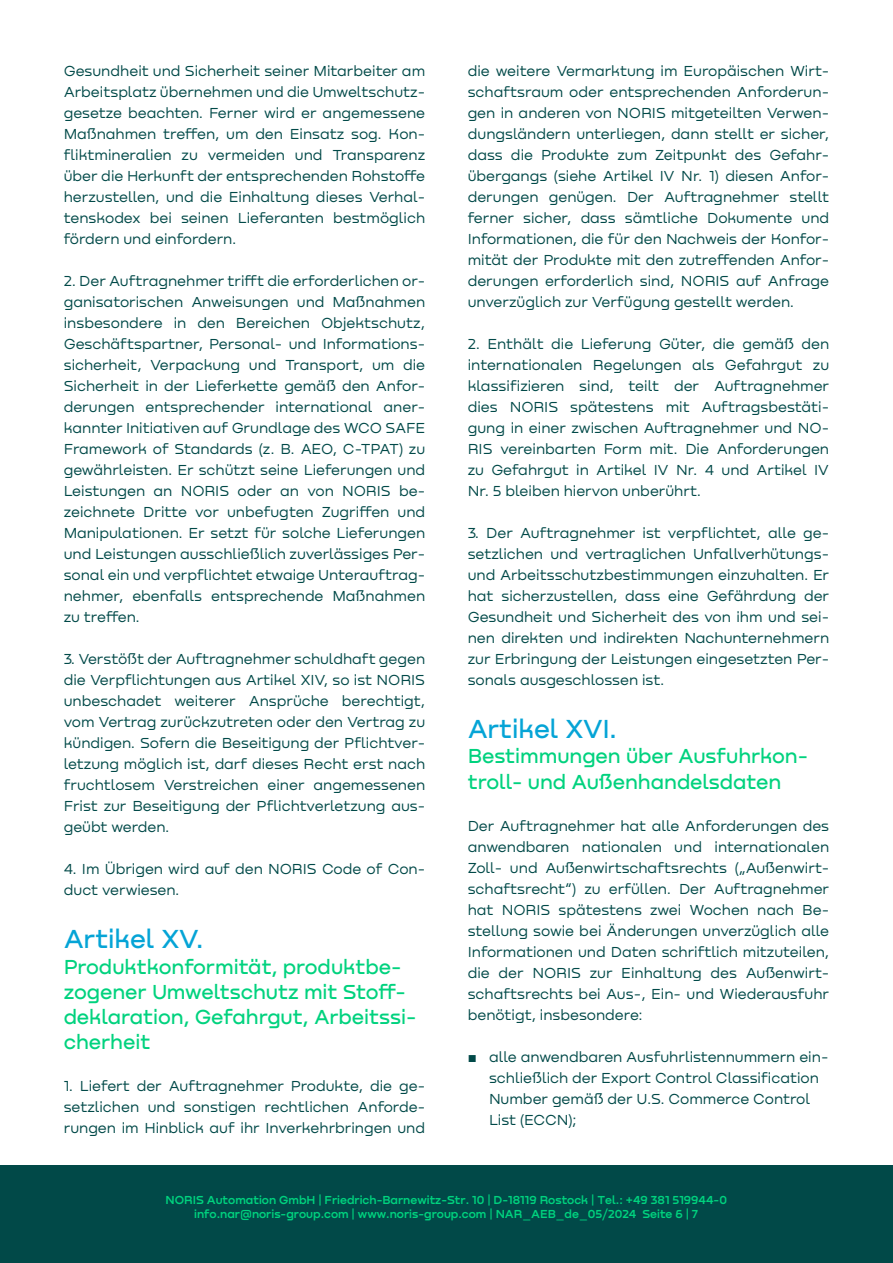
<style>
.page{position:relative;width:893px;height:1263px;background:#fff}
.page>*{position:absolute;margin:0;border:0;box-sizing:border-box;transform-origin:0 0}
.t1{font:500 27px "Nekst";letter-spacing:-.005em;color:#05a4d6}
.t2{font:500 21px/25.2px "Nekst";letter-spacing:-.005em;color:#00d27e}
.t3{font:15px/21px "Nekst";letter-spacing:-.005em;color:#014948;text-align:justify}
.t4{font:600 12px/14.4px "Nekst";color:#00d27e;text-align:center}
.s1{font-family:"Arial"}
</style>
<div class="page">
<div style="left:0;top:1165px;width:893px;height:98px;background:#014948"></div>
<p class="t3" style="left:64px;top:60px;width:363px">Gesundheit und Sicherheit seiner Mitarbeiter am Arbeitsplatz übernehmen und die Umweltschutz&shy;gesetze beachten. Ferner wird er angemessene Maßnahmen treffen, um den Einsatz sog. Kon&shy;fliktmineralien zu vermeiden und Transparenz über die Herkunft der entsprechenden Rohstoffe herzustellen, und die Einhaltung dieses Verhal&shy;tenskodex bei seinen Lieferanten bestmöglich fördern und einfordern.</p>
<p class="t3" style="left:64px;top:270px;width:363px">2. Der Auftragnehmer trifft die erforderlichen or&shy;ganisatorischen Anweisungen und Maßnahmen insbesondere in den Bereichen Objektschutz, Geschäftspartner, Personal- und Informations&shy;sicherheit, Verpackung und Transport, um die Sicherheit in der Lieferkette gemäß den Anfor&shy;derungen entsprechender international aner&shy;kannter Initiativen auf Grundlage des WCO SAFE Framework of Standards (z. B. AEO, C-TPAT) zu gewährleisten. Er schützt seine Lieferungen und Leistungen an NORIS oder an von NORIS be&shy;zeichnete Dritte vor unbefugten Zugriffen und Manipulationen. Er setzt für solche Lieferungen und Leistungen ausschließlich zuverlässiges Per&shy;sonal ein und verpflichtet etwaige Unterauftrag&shy;nehmer, ebenfalls entsprechende Maßnahmen zu treffen.</p>
<p class="t3" style="left:64px;top:648px;width:363px">3. Verstößt der Auftragnehmer schuldhaft gegen die Verpflichtungen aus Artikel XIV, so ist NORIS unbeschadet weiterer Ansprüche berechtigt, vom Vertrag zurückzutreten oder den Vertrag zu kündigen. Sofern die Beseitigung der Pflichtver&shy;letzung möglich ist, darf dieses Recht erst nach fruchtlosem Verstreichen einer angemessenen Frist zur Beseitigung der Pflichtverletzung aus&shy;geübt werden.</p>
<p class="t3" style="left:64px;top:858px;width:363px">4. Im Übrigen wird auf den NORIS Code of Con&shy;duct verwiesen.</p>
<h1 class="t1" style="left:64px;top:923px;width:141px">Artikel XV.</h1>
<h2 class="t2" style="left:64px;top:953px;width:354px">Produktkonformität, produktbe&shy;zogener Umweltschutz mit Stoff&shy;deklaration, Gefahrgut, Arbeitssi&shy;cherheit</h2>
<p class="t3" style="left:64px;top:1075px;width:363px">1. Liefert der Auftragnehmer Produkte, die ge&shy;setzlichen und sonstigen rechtlichen Anforde&shy;rungen im Hinblick auf ihr Inverkehrbringen und</p>
<p class="t3" style="left:468px;top:60px;width:363px">die weitere Vermarktung im Europäischen Wirt&shy;schaftsraum oder entsprechenden Anforderun&shy;gen in anderen von NORIS mitgeteilten Verwen&shy;dungsländern unterliegen, dann stellt er sicher, dass die Produkte zum Zeitpunkt des Gefahr&shy;übergangs (siehe Artikel IV Nr. 1) diesen Anfor&shy;derungen genügen. Der Auftragnehmer stellt ferner sicher, dass sämtliche Dokumente und Informationen, die für den Nachweis der Konfor&shy;mität der Produkte mit den zutreffenden Anfor&shy;derungen erforderlich sind, NORIS auf Anfrage unverzüglich zur Verfügung gestellt werden.</p>
<p class="t3" style="left:468px;top:333px;width:363px">2. Enthält die Lieferung Güter, die gemäß den internationalen Regelungen als Gefahrgut zu klassifizieren sind, teilt der Auftragnehmer dies NORIS spätestens mit Auftragsbestäti&shy;gung in einer zwischen Auftragnehmer und NO-RIS vereinbarten Form mit. Die Anforderungen zu Gefahrgut in Artikel IV Nr. 4 und Artikel IV Nr. 5 bleiben hiervon unberührt.</p>
<p class="t3" style="left:468px;top:522px;width:363px">3. Der Auftragnehmer ist verpflichtet, alle ge&shy;setzlichen und vertraglichen Unfallverhütungs&shy;und Arbeitsschutzbestimmungen einzuhalten. Er hat sicherzustellen, dass eine Gefährdung der Gesundheit und Sicherheit des von ihm und sei&shy;nen direkten und indirekten Nachunternehmern zur Erbringung der Leistungen eingesetzten Per&shy;sonals ausgeschlossen ist.</p>
<h1 class="t1" style="left:468px;top:713px;width:151px">Artikel XVI.</h1>
<h2 class="t2" style="left:468px;top:743px;width:342px">Bestimmungen über Ausfuhrkon&shy;troll- und Außenhandelsdaten</h2>
<p class="t3" style="left:468px;top:815px;width:363px">Der Auftragnehmer hat alle Anforderungen des anwendbaren nationalen und internationalen Zoll- und Außenwirtschaftsrechts („Außenwirt&shy;schaftsrecht“) zu erfüllen. Der Auftragnehmer hat NORIS spätestens zwei Wochen nach Be&shy;stellung sowie bei Änderungen unverzüglich alle Informationen und Daten schriftlich mitzuteilen, die der NORIS zur Einhaltung des Außenwirt&shy;schaftsrechts bei Aus-, Ein- und Wiederausfuhr benötigt, insbesondere:</p>
<p class="t3" style="left:489px;top:1046px;width:341px;text-align:left;text-indent:-21px"><span class="s1">■</span> alle anwendbaren Ausfuhrlistennummern ein&shy;schließlich der Export Control Classification Number gemäß der U.S. Commerce Control List (ECCN);</p>
<p class="t4" style="left:165px;top:1192px;width:563px">NORIS Automation GmbH | Friedrich-Barnewitz-Str. 10 | D-18119 Rostock | Tel.: +49 381 519944-0 info.nar@noris-group.com | www.noris-group.com | NAR_AEB_de_05/2024 Seite 6 | 7</p>
</div>
